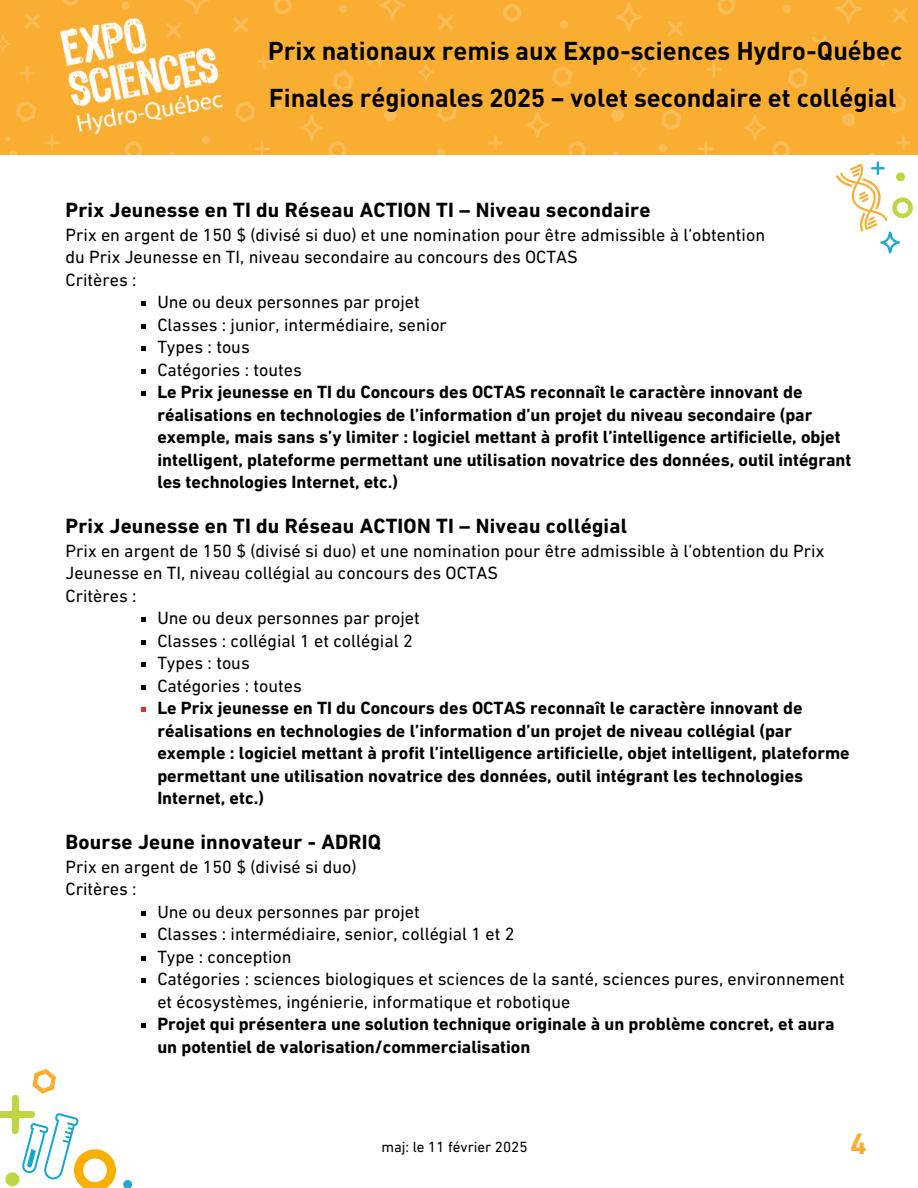
<style>
.page{position:relative;width:918px;height:1188px;background:#fff}
.page>*{position:absolute;margin:0;border:0;box-sizing:border-box;transform-origin:0 0}
.t1{font:700 30px "DIN Next LT Pro";color:#faae31}
.t2{font:700 25.5px/47.2px "DIN Pro";color:#000}
.t3{font:700 21px "DIN Next LT Pro";letter-spacing:.01em;color:#000}
.t4{font:700 18px/22.5px "DIN Next LT Pro";color:#000}
.t5{font:18px/22.5px "DIN Next LT Pro";color:#000}
.t6{font:15px "DIN Next LT Pro";color:#000}
</style>
<div class="page">
<svg style="left:141px;top:301px;width:4px;height:5px"></svg>
<svg style="left:141px;top:324px;width:4px;height:4px"></svg>
<svg style="left:141px;top:346px;width:4px;height:5px"></svg>
<svg style="left:141px;top:369px;width:4px;height:4px"></svg>
<svg style="left:141px;top:391px;width:4px;height:5px"></svg>
<svg style="left:141px;top:618px;width:4px;height:4px"></svg>
<svg style="left:141px;top:640px;width:4px;height:5px"></svg>
<svg style="left:141px;top:663px;width:4px;height:4px"></svg>
<svg style="left:141px;top:685px;width:4px;height:5px"></svg>
<svg style="left:141px;top:708px;width:4px;height:4px"></svg>
<svg style="left:141px;top:911px;width:4px;height:5px"></svg>
<svg style="left:141px;top:934px;width:4px;height:4px"></svg>
<svg style="left:141px;top:956px;width:4px;height:5px"></svg>
<svg style="left:141px;top:979px;width:4px;height:4px"></svg>
<svg style="left:141px;top:1024px;width:4px;height:4px"></svg>
<svg style="left:0;top:1069px;width:133px;height:119px"></svg>
<div style="left:0;top:0;width:918px;height:155px;background:#faae31"></div>
<svg style="left:333px;top:71px;width:20px;height:19px"></svg>
<svg style="left:379px;top:0;width:27px;height:20px"></svg>
<svg style="left:339px;top:5px;width:9px;height:8px"></svg>
<svg style="left:300px;top:114px;width:47px;height:41px"></svg>
<svg style="left:367px;top:60px;width:15px;height:5px"></svg>
<svg style="left:384px;top:109px;width:12px;height:13px"></svg>
<svg style="left:788px;top:67px;width:20px;height:22px"></svg>
<svg style="left:835px;top:0;width:27px;height:24px"></svg>
<svg style="left:706px;top:62px;width:16px;height:15px"></svg>
<svg style="left:782px;top:5px;width:9px;height:8px"></svg>
<svg style="left:668px;top:21px;width:15px;height:15px"></svg>
<svg style="left:661px;top:109px;width:20px;height:21px"></svg>
<svg style="left:743px;top:114px;width:47px;height:41px"></svg>
<svg style="left:698px;top:141px;width:16px;height:14px"></svg>
<svg style="left:659px;top:144px;width:8px;height:8px"></svg>
<svg style="left:717px;top:0;width:18px;height:15px"></svg>
<svg style="left:812px;top:36px;width:15px;height:6px"></svg>
<svg style="left:842px;top:113px;width:13px;height:13px"></svg>
<svg style="left:631px;top:60px;width:16px;height:18px"></svg>
<svg style="left:552px;top:66px;width:20px;height:21px"></svg>
<svg style="left:616px;top:2px;width:26px;height:30px"></svg>
<svg style="left:560px;top:20px;width:8px;height:9px"></svg>
<svg style="left:438px;top:15px;width:15px;height:15px"></svg>
<svg style="left:437px;top:108px;width:20px;height:14px"></svg>
<svg style="left:526px;top:112px;width:23px;height:26px"></svg>
<svg style="left:488px;top:135px;width:15px;height:16px"></svg>
<svg style="left:436px;top:148px;width:9px;height:7px"></svg>
<svg style="left:503px;top:4px;width:18px;height:18px"></svg>
<svg style="left:611px;top:109px;width:13px;height:13px"></svg>
<svg style="left:418px;top:63px;width:16px;height:18px"></svg>
<svg style="left:893px;top:8px;width:15px;height:15px"></svg>
<svg style="left:888px;top:92px;width:18px;height:21px"></svg>
<svg style="left:880px;top:60px;width:6px;height:6px"></svg>
<svg style="left:568px;top:141px;width:51px;height:14px"></svg>
<svg style="left:0;top:0;width:292px;height:155px"></svg>
<img style="left:48px;top:0;width:189px;height:155px">
<div style="left:265px;top:43px;width:638px;height:17px;background:#faae31"></div>
<div style="left:300px;top:90px;width:597px;height:18px;background:#faae31"></div>
<svg style="left:833px;top:135px;width:80px;height:118px"></svg>
<p class="t2" style="left:268px;top:26px;width:636px">Prix nationaux remis aux Expo-sciences Hydro-Québec<br>Finales régionales 2025 – volet secondaire et collégial</p>
<p class="t3" style="left:66px;top:201px;width:586px">Prix Jeunesse en TI du Réseau ACTION TI – Niveau secondaire</p>
<p class="t5" style="left:66px;top:225px;width:701px">Prix en argent de 150 $ (divisé si duo) et une nomination pour être admissible à l’obtention du Prix Jeunesse en TI, niveau secondaire au concours des OCTAS<br>Critères :</p>
<p class="t5" style="left:157px;top:292px;width:264px">Une ou deux personnes par projet</p>
<p class="t5" style="left:157px;top:315px;width:291px">Classes : junior, intermédiaire, senior</p>
<p class="t5" style="left:157px;top:337px;width:94px">Types : tous</p>
<p class="t5" style="left:157px;top:360px;width:146px">Catégories : toutes</p>
<p class="t4" style="left:157px;top:382px;width:696px">Le Prix jeunesse en TI du Concours des OCTAS reconnaît le caractère innovant de réalisations en technologies de l’information d’un projet du niveau secondaire (par exemple, mais sans s’y limiter : logiciel mettant à profit l’intelligence artificielle, objet intelligent, plateforme permettant une utilisation novatrice des données, outil intégrant les technologies Internet, etc.)</p>
<p class="t3" style="left:66px;top:517px;width:563px">Prix Jeunesse en TI du Réseau ACTION TI – Niveau collégial</p>
<p class="t5" style="left:66px;top:541px;width:760px">Prix en argent de 150 $ (divisé si duo) et une nomination pour être admissible à l’obtention du Prix<br>Jeunesse en TI, niveau collégial au concours des OCTAS<br>Critères :</p>
<p class="t5" style="left:157px;top:609px;width:264px">Une ou deux personnes par projet</p>
<p class="t5" style="left:157px;top:631px;width:257px">Classes : collégial 1 et collégial 2</p>
<p class="t5" style="left:157px;top:654px;width:94px">Types : tous</p>
<p class="t5" style="left:157px;top:676px;width:146px">Catégories : toutes</p>
<p class="t4" style="left:157px;top:699px;width:694px">Le Prix jeunesse en TI du Concours des OCTAS reconnaît le caractère innovant de réalisations en technologies de l’information d’un projet de niveau collégial (par exemple : logiciel mettant à profit l’intelligence artificielle, objet intelligent, plateforme permettant une utilisation novatrice des données, outil intégrant les technologies Internet, etc.)</p>
<p class="t3" style="left:66px;top:834px;width:317px">Bourse Jeune innovateur - ADRIQ</p>
<p class="t5" style="left:66px;top:857px;width:293px">Prix en argent de 150 $ (divisé si duo)<br>Critères :</p>
<p class="t5" style="left:157px;top:902px;width:264px">Une ou deux personnes par projet</p>
<p class="t5" style="left:157px;top:925px;width:359px">Classes : intermédiaire, senior, collégial 1 et 2</p>
<p class="t5" style="left:157px;top:947px;width:136px">Type : conception</p>
<p class="t5" style="left:157px;top:970px;width:689px">Catégories : sciences biologiques et sciences de la santé, sciences pures, environnement et écosystèmes, ingénierie, informatique et robotique</p>
<p class="t4" style="left:157px;top:1015px;width:679px">Projet qui présentera une solution technique originale à un problème concret, et aura un potentiel de valorisation/commercialisation</p>
<p class="t6" style="left:381px;top:1141px;width:148px">maj: le 11 février 2025</p>
<h1 class="t1" style="left:850px;top:1131px;width:18px">4</h1>
</div>
